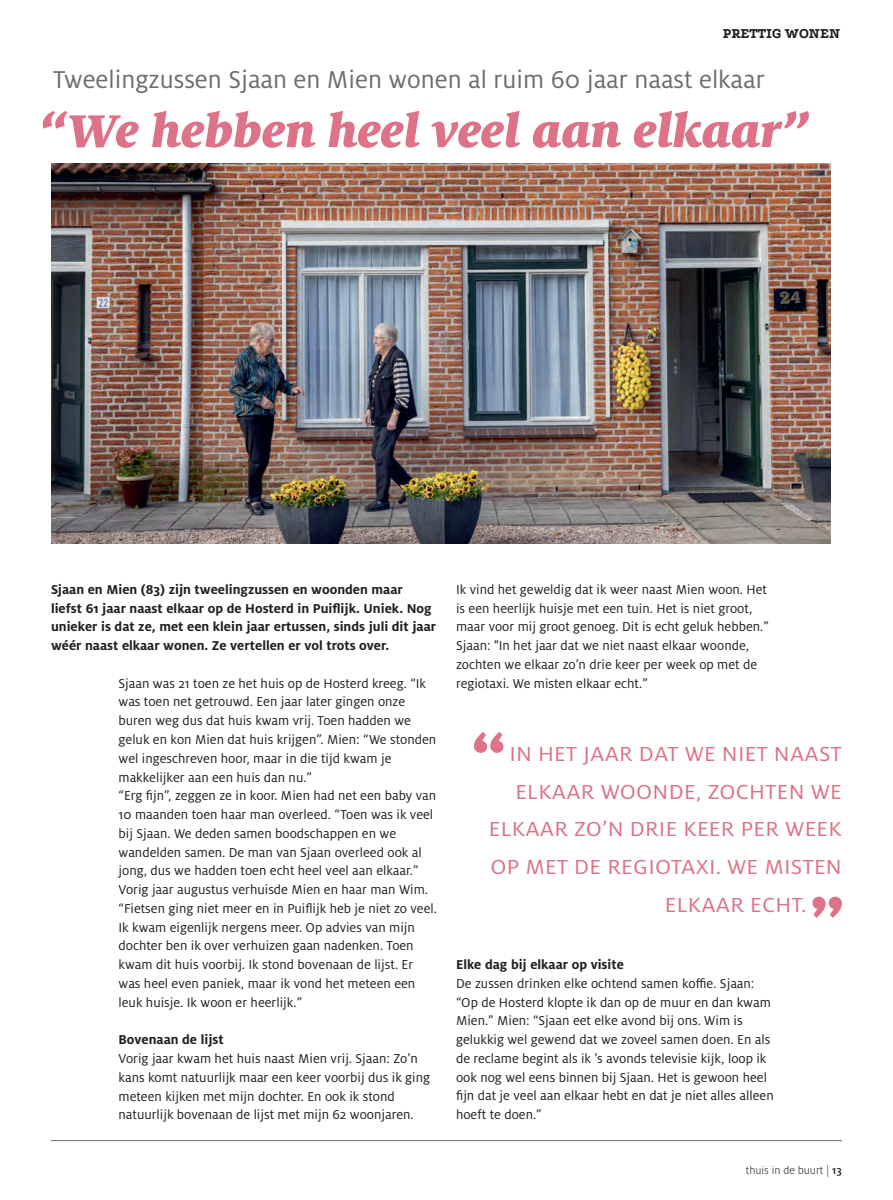
<style>
.page{position:relative;width:893px;height:1200px;background:#fff}
.page>*{position:absolute;margin:0;border:0;box-sizing:border-box;transform-origin:0 0}
.kop_36_schreef{font:italic 900 51px "Milo Serif OT";color:#dd7388}
.kopje_Black_18{font:27px "Milo OT";color:#6c6d70}
.citaat-kapt{font:22.5px "Milo OT";letter-spacing:.01em;color:#dd7388;scale:1.08 1}
.rubrieksaanduiding{font:700 15px "Podkova";color:#231f20}
.pt_9_5_12_5{font:14.25px/18.8px "Milo OT";color:#231f20}
.intro_9_5_12_5{font:700 14.25px/18.8px "Milo OT";color:#231f20}
.pt_9_5_12_5-2{font:700 14.25px "Milo OT";color:#231f20}
.t1{font:300 12px "Milo OT";color:#231f20}
.s1{font-weight:500}
</style>
<div class="page">
<hr style="left:51px;top:1139px;width:791px;height:1px;background:#6c6d70">
<img style="left:51px;top:164px;width:780px;height:379px">
<svg style="left:474px;top:731px;width:29px;height:21px"></svg>
<svg style="left:812px;top:896px;width:30px;height:21px"></svg>
<p class="rubrieksaanduiding" style="left:723px;top:26px;width:119px">PRETTIG WONEN</p>
<p class="kopje_Black_18" style="left:53px;top:64px;width:713px">Tweelingzussen Sjaan en Mien wonen al ruim 60 jaar naast elkaar</p>
<p class="kop_36_schreef" style="left:39px;top:100px;width:771px">“We hebben heel veel aan elkaar”</p>
<p class="intro_9_5_12_5" style="left:51px;top:579px;width:387px">Sjaan en Mien (83) zijn tweelingzussen en woonden maar liefst 61 jaar naast elkaar op de Hosterd in Puiflijk. Uniek. Nog unieker is dat ze, met een klein jaar ertussen, sinds juli dit jaar wéér naast elkaar wonen. Ze vertellen er vol trots over.</p>
<p class="pt_9_5_12_5" style="left:456px;top:580px;width:314px">Ik vind het geweldig dat ik weer naast Mien woon. Het is een heerlijk huisje met een tuin. Het is niet groot, maar voor mij groot genoeg. Dit is echt geluk hebben.” Sjaan: "In het jaar dat we niet naast elkaar woonde, zochten we elkaar zo’n drie keer per week op met de regiotaxi. We misten elkaar echt.”</p>
<p class="pt_9_5_12_5" style="left:119px;top:673px;width:319px">Sjaan was 21 toen ze het huis op de Hosterd kreeg. “Ik was toen net getrouwd. Een jaar later gingen onze buren weg dus dat huis kwam vrij. Toen hadden we geluk en kon Mien dat huis krijgen”. Mien: “We stonden wel ingeschreven hoor, maar in die tijd kwam je makkelijker aan een huis dan nu.”</p>
<p class="pt_9_5_12_5" style="left:119px;top:786px;width:319px">“Erg fijn”, zeggen ze in koor. Mien had net een baby van 10 maanden toen haar man overleed. “Toen was ik veel bij Sjaan. We deden samen boodschappen en we wandelden samen. De man van Sjaan overleed ook al jong, dus we hadden toen echt heel veel aan elkaar.”</p>
<p class="pt_9_5_12_5" style="left:119px;top:880px;width:320px">Vorig jaar augustus verhuisde Mien en haar man Wim. “Fietsen ging niet meer en in Puiflijk heb je niet zo veel.<br>Ik kwam eigenlijk nergens meer. Op advies van mijn dochter ben ik over verhuizen gaan nadenken. Toen kwam dit huis voorbij. Ik stond bovenaan de lijst. Er was heel even paniek, maar ik vond het meteen een leuk huisje. Ik woon er heerlijk.”</p>
<p class="pt_9_5_12_5-2" style="left:119px;top:1031px;width:107px">Bovenaan de lijst</p>
<p class="pt_9_5_12_5" style="left:119px;top:1049px;width:313px">Vorig jaar kwam het huis naast Mien vrij. Sjaan: Zo’n kans komt natuurlijk maar een keer voorbij dus ik ging meteen kijken met mijn dochter. En ook ik stond natuurlijk bovenaan de lijst met mijn 62 woonjaren.</p>
<p class="citaat-kapt" style="left:509px;top:742px;width:309px">IN HET JAAR DAT WE NIET NAAST</p>
<p class="citaat-kapt" style="left:515px;top:779px;width:304px">ELKAAR WOONDE, ZOCHTEN WE</p>
<p class="citaat-kapt" style="left:489px;top:817px;width:328px">ELKAAR ZO’N DRIE KEER PER WEEK</p>
<p class="citaat-kapt" style="left:490px;top:854px;width:327px">OP MET DE REGIOTAXI. WE MISTEN</p>
<p class="citaat-kapt" style="left:665px;top:892px;width:133px">ELKAAR ECHT.</p>
<p class="pt_9_5_12_5-2" style="left:456px;top:956px;width:169px">Elke dag bij elkaar op visite</p>
<p class="pt_9_5_12_5" style="left:456px;top:973px;width:319px">De zussen drinken elke ochtend samen koffie. Sjaan: “Op de Hosterd klopte ik dan op de muur en dan kwam Mien.” Mien: “Sjaan eet elke avond bij ons. Wim is gelukkig wel gewend dat we zoveel samen doen. En als de reclame begint als ik ’s avonds televisie kijk, loop ik ook nog wel eens binnen bij Sjaan. Het is gewoon heel fijn dat je veel aan elkaar hebt en dat je niet alles alleen hoeft te doen.”</p>
<p class="t1" style="left:746px;top:1163px;width:98px">thuis in de buurt | <span class="s1">13</span></p>
</div>
